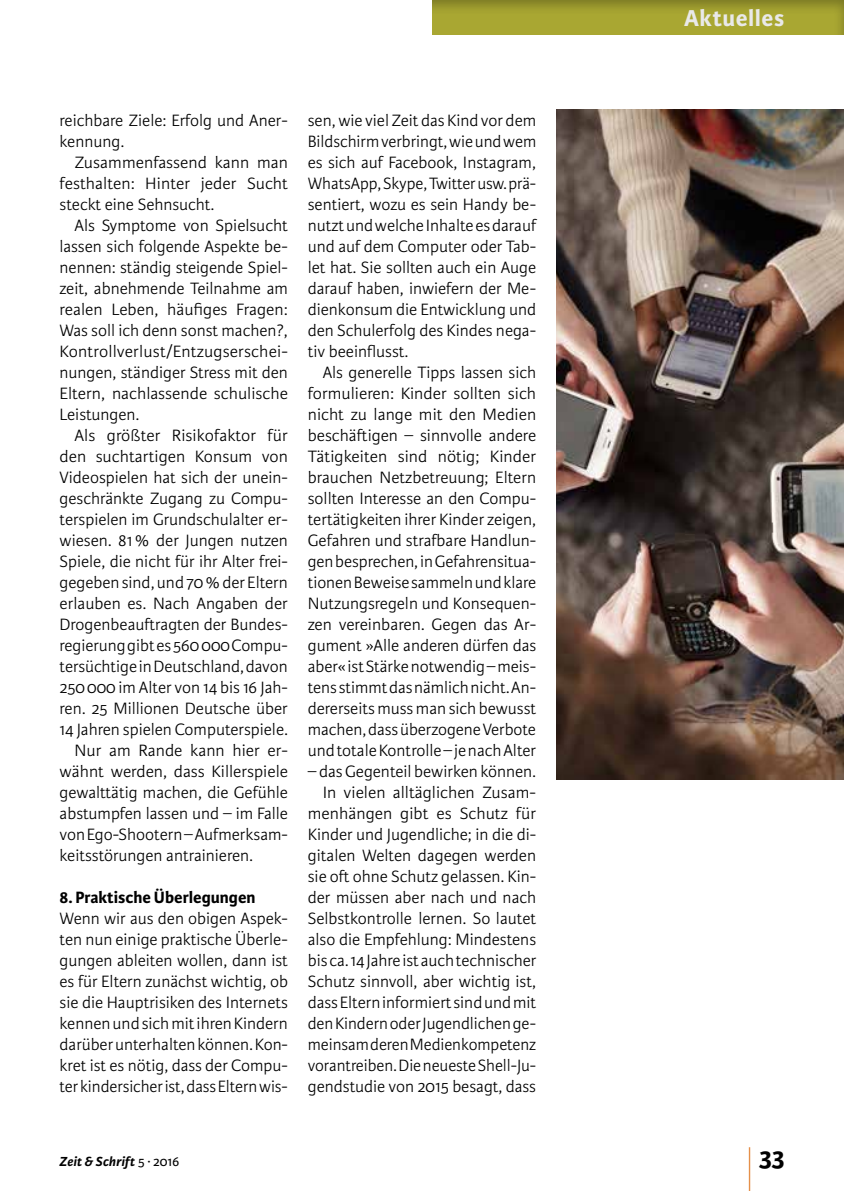
<style>
.page{position:relative;width:844px;height:1191px;background:#fff}
.page>*{position:absolute;margin:0;border:0;box-sizing:border-box;transform-origin:0 0}
.t1{font:300 59.5px "Karmina Sans Basic";color:#dd6d11;scale:.29 1}
.t2{font:700 28px "Karmina Sans Basic";color:#000}
.t3{font:700 24.5px "Karmina Sans Basic";letter-spacing:.025em;color:#e9e9e9}
.t4{font:300 17.5px/21px "Karmina Sans Basic";color:#000;text-align:justify}
.t5{font:700 17.5px "Karmina Sans Basic";color:#000}
.t6{font:italic 700 14px "Karmina Sans Basic";letter-spacing:.015em;color:#000}
.s1{font-weight:400;font-style:normal}
</style>
<div class="page">
<div style="left:430px;top:0;width:413px;height:35px;background:#000;opacity:.3"></div>
<img style="left:556px;top:109px;width:287px;height:670px">
<p class="t4" style="left:60px;top:110px;width:230px">reichbare Ziele: Erfolg und Aner&shy;kennung.</p>
<p class="t4" style="left:60px;top:152px;width:230px;text-indent:15px">Zusammenfassend kann man festhalten: Hinter jeder Sucht steckt eine Sehnsucht.</p>
<p class="t4" style="left:60px;top:215px;width:230px;text-indent:15px">Als Symptome von Spielsucht lassen sich folgende Aspekte be&shy;nennen: ständig steigende Spiel&shy;zeit, abnehmende Teilnahme am realen Leben, häufiges Fragen:<br>Was soll ich denn sonst machen?, Kontrollverlust/Entzugserschei&shy;nungen, ständiger Stress mit den Eltern, nachlassende schulische Leistungen.</p>
<p class="t4" style="left:74px;top:425px;width:215px">Als größter Risikofaktor für</p>
<p class="t4" style="left:60px;top:446px;width:230px">den suchtartigen Konsum von</p>
<p class="t4" style="left:60px;top:467px;width:230px">Videospielen hat sich der unein-</p>
<p class="t4" style="left:60px;top:488px;width:230px">geschränkte Zugang zu Compu-</p>
<p class="t4" style="left:60px;top:509px;width:230px">terspielen im Grundschulalter er-</p>
<p class="t4" style="left:60px;top:530px;width:230px">wiesen. 81% der Jungen nutzen</p>
<p class="t4" style="left:60px;top:551px;width:230px">Spiele, die nicht für ihr Alter frei-</p>
<p class="t4" style="left:60px;top:572px;width:230px">gegeben sind, und 70% der Eltern</p>
<p class="t4" style="left:60px;top:593px;width:230px">erlauben es. Nach Angaben der</p>
<p class="t4" style="left:60px;top:614px;width:230px">Drogenbeauftragten der Bundes-</p>
<p class="t4" style="left:60px;top:635px;width:230px">regierung gibt es 560000 Compu-</p>
<p class="t4" style="left:60px;top:656px;width:229px">tersüchtige in Deutschland, davon</p>
<p class="t4" style="left:60px;top:677px;width:230px">250000 im Alter von 14 bis 16 Jah-</p>
<p class="t4" style="left:60px;top:698px;width:230px">ren. 25 Millionen Deutsche über</p>
<p class="t4" style="left:60px;top:719px;width:230px">14 Jahren spielen Computerspiele.</p>
<p class="t4" style="left:74px;top:740px;width:215px">Nur am Rande kann hier er-</p>
<p class="t4" style="left:60px;top:761px;width:230px">wähnt werden, dass Killerspiele</p>
<p class="t4" style="left:60px;top:782px;width:230px">gewalttätig machen, die Gefühle</p>
<p class="t4" style="left:60px;top:803px;width:230px">abstumpfen lassen und – im Falle</p>
<p class="t4" style="left:60px;top:824px;width:230px">von Ego-Shootern – Aufmerksam-</p>
<p class="t4" style="left:60px;top:845px;width:195px">keitsstörungen antrainieren.</p>
<p class="t5" style="left:60px;top:887px;width:197px">8. Praktische Überlegungen</p>
<p class="t4" style="left:60px;top:908px;width:230px">Wenn wir aus den obigen Aspek&shy;ten nun einige praktische Überle&shy;gungen ableiten wollen, dann ist es für Eltern zunächst wichtig, ob sie die Hauptrisiken des Internets kennen und sich mit ihren Kindern darüber unterhalten können. Kon&shy;kret ist es nötig, dass der Compu&shy;ter kindersicher ist, dass Eltern wis-</p>
<p class="t4" style="left:308px;top:110px;width:230px">sen, wie viel Zeit das Kind vor dem Bildschirm verbringt, wie und wem es sich auf Facebook, Instagram, WhatsApp, Skype, Twitter usw. prä&shy;sentiert, wozu es sein Handy be&shy;nutzt und welche Inhalte es darauf und auf dem Computer oder Tab&shy;let hat. Sie sollten auch ein Auge darauf haben, inwiefern der Me&shy;dienkonsum die Entwicklung und den Schulerfolg des Kindes nega&shy;tiv beeinflusst.</p>
<p class="t4" style="left:308px;top:362px;width:230px;text-indent:15px">Als generelle Tipps lassen sich formulieren: Kinder sollten sich nicht zu lange mit den Medien beschäftigen – sinnvolle andere Tätigkeiten sind nötig; Kinder brauchen Netzbetreuung; Eltern sollten Interesse an den Compu&shy;tertätigkeiten ihrer Kinder zeigen, Gefahren und strafbare Handlun&shy;gen besprechen, in Gefahrensitua&shy;tionen Beweise sammeln und klare Nutzungsregeln und Konsequen&shy;zen vereinbaren. Gegen das Ar&shy;gument »Alle anderen dürfen das aber« ist Stärke notwendig – meis&shy;tens stimmt das nämlich nicht. An&shy;dererseits muss man sich bewusst machen, dass überzogene Verbote und totale Kontrolle – je nach Alter</p>
<p class="t4" style="left:308px;top:761px;width:230px;text-align:right">– das Gegenteil bewirken können.<br>In vielen alltäglichen Zusam&shy;menhängen gibt es Schutz für Kinder und Jugendliche; in die di&shy;gitalen Welten dagegen werden sie oft ohne Schutz gelassen. Kin&shy;der müssen aber nach und nach Selbstkontrolle lernen. So lautet also die Empfehlung: Mindestens bis ca. 14 Jahre ist auch technischer Schutz sinnvoll, aber wichtig ist, dass Eltern informiert sind und mit den Kindern oder Jugendlichen ge&shy;meinsam deren Medienkompetenz vorantreiben. Die neueste Shell-Ju&shy;gendstudie von 2015 besagt, dass</p>
<h3 class="t3" style="left:683px;top:4px;width:102px">Aktuelles</h3>
<h1 class="t1" style="left:747px;top:1140px;width:17px">|</h1>
<p class="t6" style="left:60px;top:1153px;width:121px">Zeit &amp; Schrift <span class="s1">5 ∙ 2016</span></p>
<h2 class="t2" style="left:758px;top:1141px;width:27px">33</h2>
</div>
